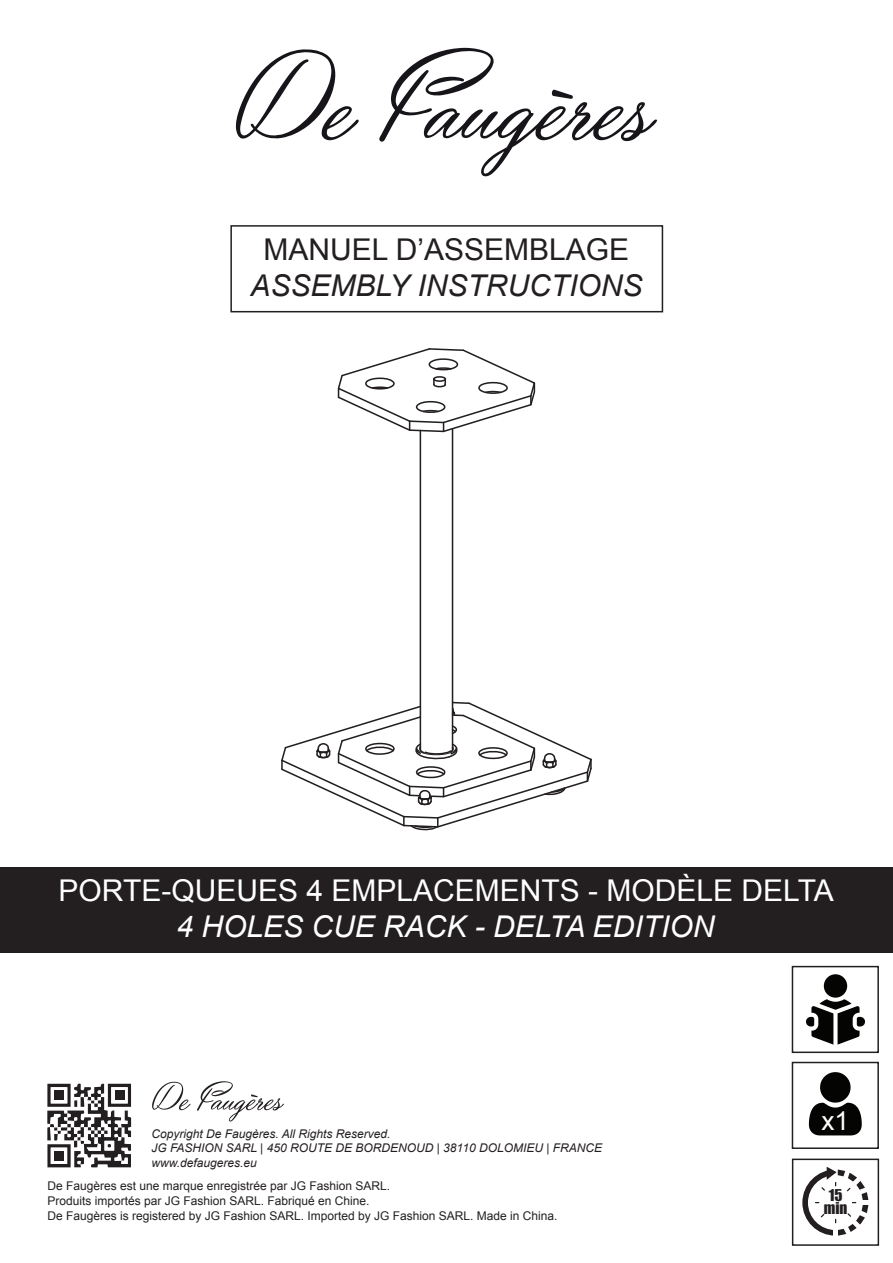
<style>
.page{position:relative;width:893px;height:1263px;background:#fff}
.page>*{position:absolute;margin:0;border:0;box-sizing:border-box;transform-origin:0 0}
.t1{font:30px "Arial";color:#fff}
.t2{font:italic 30px "Arial";color:#fff}
.t3{font:italic 30px "Arial";color:#231f20}
.t4{font:30px "Arial";color:#231f20}
.t5{font:26.1px "Arial";color:#fff}
.t6{font:15px/13.5px "Impact";color:#231f20;text-align:center}
.t7{font:12px/15px "Arial";color:#231f20}
.t8{font:italic 12px/14.7px "Arial";color:#231f20}
</style>
<div class="page">
<svg style="left:802px;top:1166px;width:67px;height:70px"></svg>
<div style="left:0;top:867px;width:893px;height:85px;background:#231f20"></div>
<svg style="left:236px;top:49px;width:123px;height:91px"></svg>
<svg style="left:379px;top:48px;width:278px;height:128px"></svg>
<div style="left:230px;top:225px;width:433px;height:87px;border:2px solid #231f20"></div>
<div style="left:824px;top:974px;width:23px;height:24px;background:#040503;border-radius:50%"></div>
<svg style="left:806px;top:999px;width:59px;height:46px"></svg>
<svg style="left:809px;top:1072px;width:53px;height:63px"></svg>
<div style="left:792px;top:966px;width:87px;height:87px;border:2px solid #231f20"></div>
<div style="left:792px;top:1062px;width:87px;height:87px;border:2px solid #231f20"></div>
<svg style="left:47px;top:1083px;width:84px;height:84px"></svg>
<svg style="left:152px;top:1082px;width:39px;height:28px"></svg>
<svg style="left:197px;top:1081px;width:87px;height:40px"></svg>
<div style="left:792px;top:1158px;width:87px;height:88px;border:2px solid #231f20"></div>
<hr style="left:452px;top:429px;width:1px;height:320px;background:#231f20">
<hr style="left:420px;top:430px;width:1px;height:319px;background:#231f20">
<svg style="left:281px;top:701px;width:311px;height:130px"></svg>
<svg style="left:337px;top:348px;width:199px;height:85px"></svg>
<h1 class="t4" style="left:264px;top:230px;width:367px">MANUEL D’ASSEMBLAGE</h1>
<h1 class="t3" style="left:251px;top:266px;width:393px">ASSEMBLY INSTRUCTIONS</h1>
<h1 class="t1" style="left:59px;top:871px;width:777px">PORTE-QUEUES 4 EMPLACEMENTS - MODÈLE DELTA</h1>
<h1 class="t2" style="left:176px;top:907px;width:539px">4 HOLES CUE RACK - DELTA EDITION</h1>
<p class="t8" style="left:151px;top:1126px;width:240px">Copyright De Faugères. All Rights Reserved.</p>
<p class="t8" style="left:151px;top:1141px;width:452px">JG FASHION SARL | 450 ROUTE DE BORDENOUD | 38110 DOLOMIEU | FRANCE www.defaugeres.eu</p>
<p class="t7" style="left:47px;top:1178px;width:512px">De Faugères est une marque enregistrée par JG Fashion SARL.<br>Produits importés par JG Fashion SARL. Fabriqué en Chine.<br>De Faugères is registered by JG Fashion SARL. Imported by JG Fashion SARL. Made in China.</p>
<h2 class="t5" style="left:821px;top:1104px;width:29px">x1</h2>
<p class="t6" style="left:824px;top:1188px;width:25px">15 min</p>
</div>
